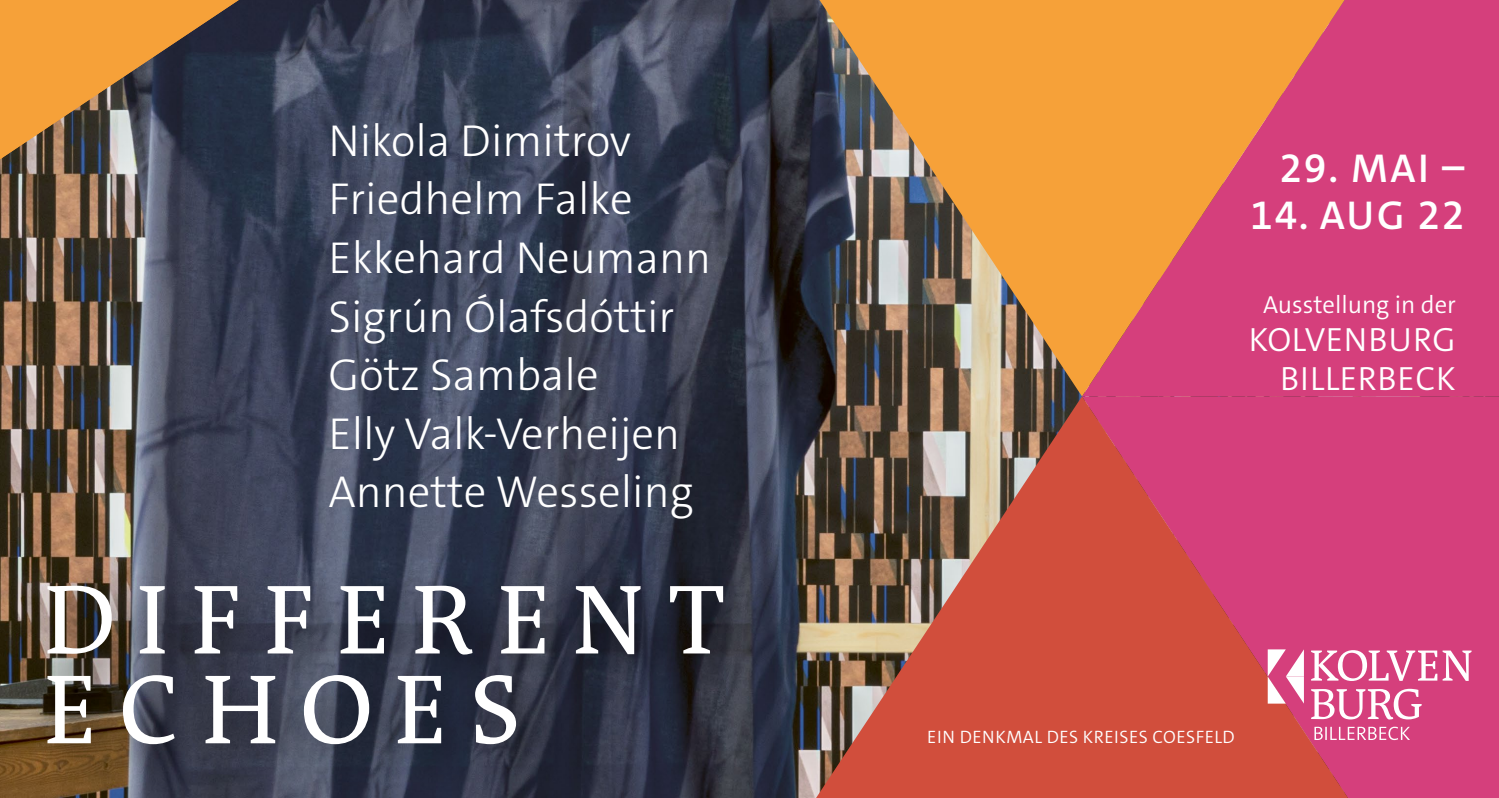
<style>
.page{position:relative;width:1499px;height:798px;background:#fff}
.page>*{position:absolute;margin:0;border:0;box-sizing:border-box;transform-origin:0 0}
.t1{font:99.67px/89.8px "The Antiqua B W5 Plain";letter-spacing:.22em;color:#fff}
.t2{font:300 45px/58.5px "The Sans C5";color:#fff}
.t3{font:600 40.5px "The Sans C5";letter-spacing:.05em;color:#fff}
.t4{font:300 33.75px/38.2px "The Sans C5";letter-spacing:.02em;color:#fff;text-align:right}
.t5{font:300 24.75px "The Sans C5";color:#fff}
.t6{font:300 18px "The Sans C5";letter-spacing:.03em;color:#fff}
</style>
<div class="page">
<img style="left:0;top:0;width:819px;height:797px">
<svg style="left:0;top:0;width:239px;height:159px;background:#9a7143"></svg>
<div style="left:1344px;top:0;width:155px;height:396px;background:#d53f7c"></div>
<div style="left:1348px;top:396px;width:151px;height:401px;background:#d53f7c"></div>
<svg style="left:1082px;top:0;width:262px;height:396px;background:#e5705a"></svg>
<svg style="left:819px;top:0;width:263px;height:396px;background:#b1834c"></svg>
<svg style="left:1082px;top:396px;width:266px;height:401px;background:#d2465b"></svg>
<svg style="left:816px;top:396px;width:266px;height:401px;background:#a65e4c"></svg>
<div style="left:31px;top:565px;width:741px;height:229px;background:#000;opacity:.75"></div>
<svg style="left:1268px;top:649px;width:36px;height:54px"></svg>
<svg style="left:1311px;top:650px;width:160px;height:89px"></svg>
<p class="t2" style="left:328px;top:112px;width:384px">Nikola Dimitrov<br>Friedhelm Falke<br>Ekkehard Neumann<br>Sigrún Ólafsdóttir<br>Götz Sambale<br>Elly Valk-Verheijen<br>Annette Wesseling</p>
<h1 class="t1" style="left:44px;top:575px;width:682px">DIFFERENT<br>ECHOES</h1>
<p class="t3" style="left:1280px;top:142px;width:186px">29. MAI –</p>
<p class="t3" style="left:1250px;top:189px;width:216px">14. AUG 22</p>
<p class="t5" style="left:1263px;top:289px;width:194px">Ausstellung in der</p>
<p class="t4" style="left:1249px;top:321px;width:208px">KOLVENBURG<br>BILLERBECK</p>
<p class="t6" style="left:927px;top:724px;width:309px">EIN DENKMAL DES KREISES COESFELD</p>
</div>
